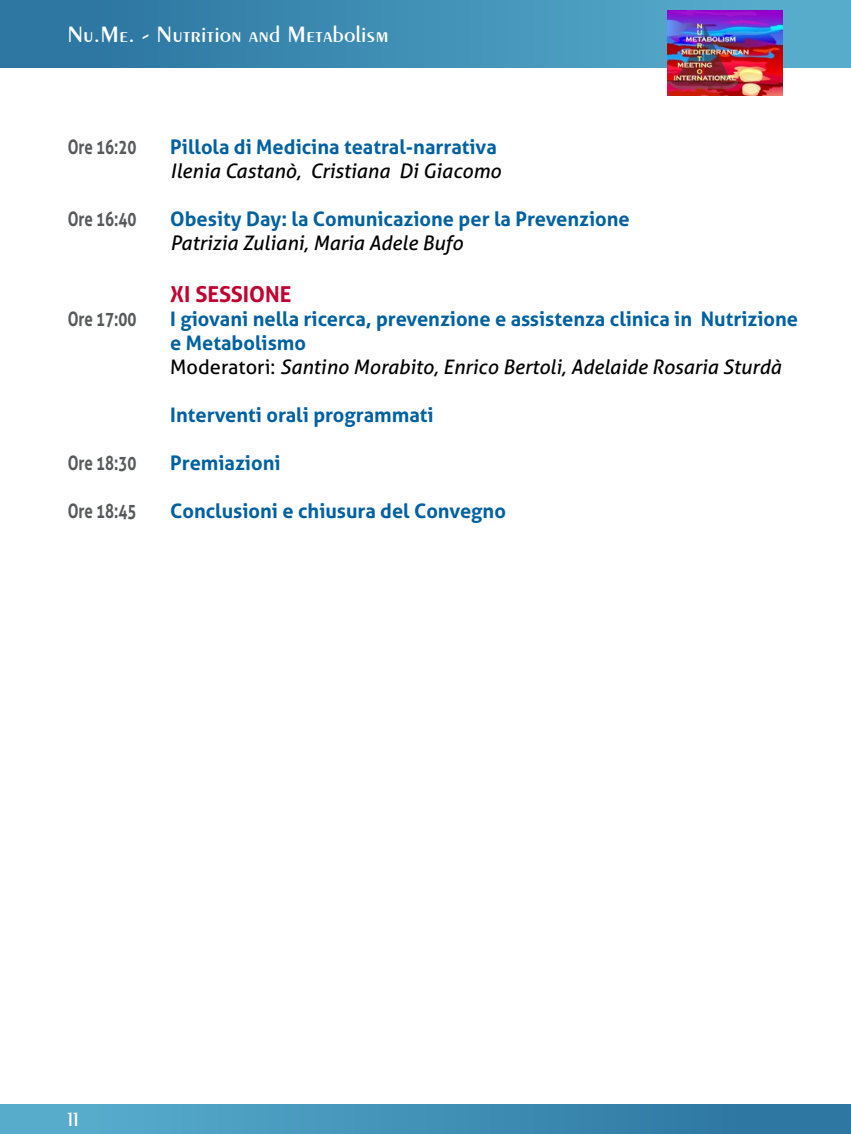
<style>
.page{position:relative;width:851px;height:1134px;background:#fff}
.page>*{position:absolute;margin:0;border:0;box-sizing:border-box;transform-origin:0 0}
.t1{font:600 23.4px "Exotic 350 BT";color:#fff}
.t2{font:700 22px "Aller";color:#c10230}
.t3{font:700 20px/24px "Aller";color:#0061a1}
.t4{font:italic 20px "Aller";color:#000}
.t5{font:700 20px "Aller";color:#58595b;scale:.75 1}
.t6{font:600 20px "Exotic 350 BT";color:#fff}
.s1{font-weight:400;color:#000}
.s2{font-weight:400;font-style:italic;color:#000}
</style>
<div class="page">
<div style="left:0;top:0;width:850px;height:67px;background:linear-gradient(to right,#26779e,#60a2cf)"></div>
<div style="left:0;top:1105px;width:850px;height:29px;background:linear-gradient(to right,#5bb1d0,#28719d)"></div>
<img style="left:667px;top:11px;width:115px;height:85px">
<p class="t1" style="left:67px;top:20px;width:323px">Nu.Me. - Nutrition and Metabolism</p>
<p class="t5" style="left:68px;top:134px;width:93px">Ore 16:20</p>
<p class="t5" style="left:68px;top:206px;width:93px">Ore 16:40</p>
<p class="t5" style="left:68px;top:306px;width:93px">Ore 17:00</p>
<p class="t5" style="left:68px;top:450px;width:93px">Ore 18:30</p>
<p class="t5" style="left:68px;top:498px;width:93px">Ore 18:45</p>
<p class="t3" style="left:170px;top:134px;width:328px">Pillola di Medicina teatral-narrativa</p>
<p class="t4" style="left:170px;top:158px;width:332px">Ilenia Castanò, Cristiana Di Giacomo</p>
<p class="t3" style="left:170px;top:206px;width:461px">Obesity Day: la Comunicazione per la Prevenzione</p>
<p class="t4" style="left:170px;top:230px;width:294px">Patrizia Zuliani, Maria Adele Bufo</p>
<p class="t2" style="left:170px;top:281px;width:123px">XI SESSIONE</p>
<p class="t3" style="left:170px;top:307px;width:629px">I giovani nella ricerca, prevenzione e assistenza clinica in Nutrizione e Metabolismo<br><span class="s1">Moderatori:</span> <span class="s2">Santino Morabito, Enrico Bertoli, Adelaide Rosaria Sturdà</span></p>
<p class="t3" style="left:170px;top:403px;width:265px">Interventi orali programmati</p>
<p class="t3" style="left:170px;top:451px;width:112px">Premiazioni</p>
<p class="t3" style="left:170px;top:499px;width:337px">Conclusioni e chiusura del Convegno</p>
<p class="t6" style="left:67px;top:1107px;width:13px">11</p>
</div>
